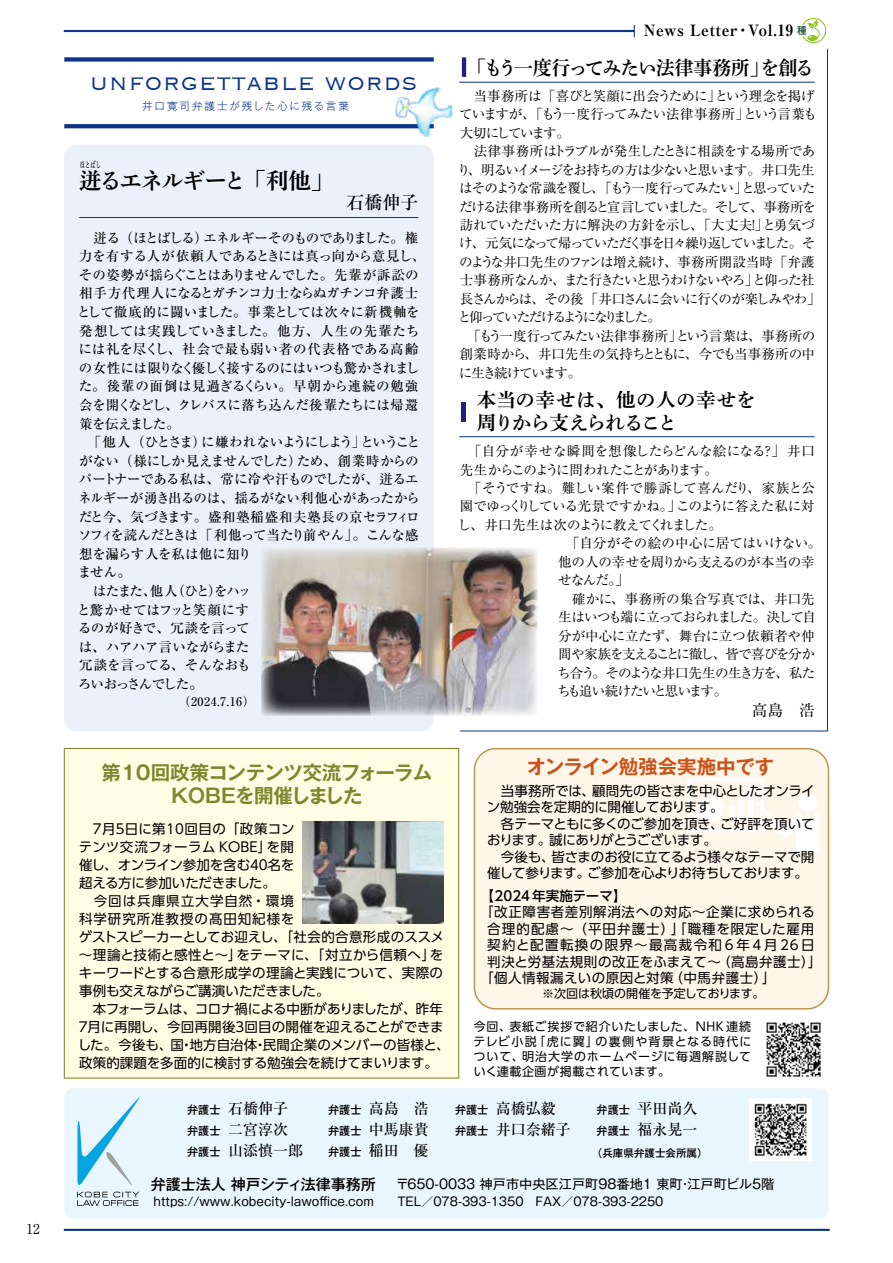
<style>
.page{position:relative;width:893px;height:1263px;background:#fff}
.page>*{position:absolute;margin:0;border:0;box-sizing:border-box;transform-origin:0 0}
.t1{font:300 28.5px "Copperplate";letter-spacing:.02em;color:#0c3388}
.t2{font:22.5px "Shuei Min Pr 6 N B";letter-spacing:-.075em;color:#000}
.t3{font:700 19.5px/22.5px "Gothic MB101 Pr 6 N De";letter-spacing:-.035em;color:#7b882e;text-align:center}
.t4{font:19.5px/22.5px "Shuei Min Pr 6 N B";letter-spacing:-.02em;color:#000}
.t5{font:19.5px "Shuei Min Pr 6 N B";letter-spacing:-.04em;color:#000;scale:.96 1}
.t6{font:700 19.5px "Gothic MB101 Pr 6 N De";letter-spacing:-.005em;color:#cb5219}
.t7{font:500 18px "Ryumin Pr 6 N";color:#000}
.t8{font:15.75px "Ryumin Pr 6 N";color:#000}
.t9{font:700 expanded 15.6px "Ryumin Pr 6 N";letter-spacing:.025em;color:#000}
.t10{font:500 15px/21px "Ryumin Pr 6 N";color:#000}
.t11{font:500 15px "Gothic MB101 Pr 6 N";color:#000}
.t12{font:500 13.5px/18.6px "Ryumin Pr 6 N";letter-spacing:-.025em;color:#000}
.t13{font:13.5px/18.5px "Ryumin Pr 6 N";letter-spacing:-.065em;color:#000}
.t14{font:13.5px/18px "UD Shin Go Pr 6 N";color:#000}
.t15{font:13.5px/16.5px "UD Shin Go Pr 6 N";letter-spacing:-.02em;color:#000}
.t16{font:13.5px "UD Shin Go Pr 6 N";letter-spacing:.04em;color:#000}
.t17{font:13.5px "Ryumin Pr 6 N";color:#000}
.t18{font:13.5px "Ryumin Pr 6 N";letter-spacing:.005em;color:#000}
.t19{font:13.5px "Ryumin Pr 6 N";letter-spacing:-.035em;color:#000}
.t20{font:13.5px "Ryumin Pr 6 N";letter-spacing:.01em;color:#000}
.t21{font:13.5px "UD Shin Go Pr 6 N";letter-spacing:.05em;color:#000}
.t22{font:13.5px "UD Shin Go Pr 6 N";letter-spacing:.08em;color:#000}
.t23{font:13.5px "UD Shin Go Pr 6 N";letter-spacing:.1em;color:#000}
.t24{font:13.5px "Ryumin Pr 6 N";letter-spacing:-.1em;color:#000}
.t25{font:13.5px "Ryumin Pr 6 N";letter-spacing:-.11em;color:#000}
.t26{font:13.5px "Ryumin Pr 6 N";letter-spacing:-.09em;color:#000}
.t27{font:13.5px "Ryumin Pr 6 N";letter-spacing:-.025em;color:#000}
.t28{font:13.5px "Ryumin Pr 6 N";letter-spacing:-.115em;color:#000}
.t29{font:500 13.5px "UD Shin Go Pr 6 N";letter-spacing:.005em;color:#000}
.t30{font:13.2px "Gothic MB101 Pr 6 N";color:#000}
.t31{font:12px/15px "UD Shin Go Pr 6 N";letter-spacing:.05em;color:#000;text-align:justify}
.t32{font:12px "Gothic MB101 Pr 6 N";color:#000}
.t33{font:12px "UD Shin Go Pr 6 N";letter-spacing:-.015em;color:#000}
.t34{font:500 12px "Ryumin Pr 6 N";letter-spacing:.05em;color:#000}
.t35{font:500 11.1px "Gothic MB101 Pr 6 N";color:#000}
.t36{font:300 10.5px "Gothic MB101 Pr 5";letter-spacing:.18em;color:#0c3388}
.t37{font:500 10.5px "Gothic MB101 Pr 6 N";color:#000}
.t38{font:9px "Shuei Min Pr 6 N B";color:#000;scale:.59 1}
.s1{font-family:"UD Shin M Go Pr 6 N";font-weight:500;font-stretch:normal;font-size:9.6px;color:#114b2e}
.s2{font-family:"Gothic MB101 Pr 6 N";font-size:11.1px}
.s3{font-family:"Ryumin Pr 6 N";font-size:15px}
</style>
<div class="page">
<svg style="left:634px;top:25px;width:1px;height:12px"></svg>
<svg style="left:802px;top:17px;width:25px;height:27px"></svg>
<hr style="left:64px;top:30px;width:570px;height:2px;background:#0c3388">
<hr style="left:64px;top:1229px;width:766px;height:2px;background:#0c3388">
<div style="left:64px;top:1088px;width:765px;height:130px;background:#eaf6fd;border-radius:9px"></div>
<img style="left:749px;top:1099px;width:62px;height:61px">
<svg style="left:77px;top:1097px;width:63px;height:88px"></svg>
<svg style="left:77px;top:1192px;width:62px;height:14px"></svg>
<div style="left:64px;top:748px;width:395px;height:330px;background:#fffde4;border:1px solid #7b882e"></div>
<div style="left:474px;top:749px;width:354px;height:260px;background:#fff6ea;border-radius:21px"></div>
<div style="left:474px;top:748px;width:355px;height:261px;border:1px solid #be944e;border-radius:21px"></div>
<svg style="left:688px;top:778px;width:132px;height:75px"></svg>
<img style="left:303px;top:822px;width:140px;height:102px">
<div style="left:64px;top:145px;width:370px;height:586px;background:#eaf1fa;border-radius:13px"></div>
<svg style="left:64px;top:124px;width:316px;height:4px"></svg>
<div style="left:64px;top:57px;width:370px;height:5px;background:#0c3388"></div>
<hr style="left:79px;top:217px;width:339px;height:1px;background:#0c3388">
<svg style="left:459px;top:48px;width:369px;height:683px"></svg>
<img style="left:380px;top:64px;width:92px;height:91px">
<hr style="left:459px;top:82px;width:356px;height:1px;background:#0c3388">
<hr style="left:459px;top:436px;width:356px;height:1px;background:#0c3388">
<img style="left:261px;top:548px;width:276px;height:167px">
<img style="left:766px;top:1022px;width:55px;height:55px">
<hr style="left:462px;top:403px;width:4px;height:19px;background:#1d2088">
<p class="t13" style="left:26px;top:1219px;width:15px">12</p>
<h1 class="t1" style="left:89px;top:64px;width:329px">unforgettable words</h1>
<p class="t36" style="left:142px;top:98px;width:208px">井口寛司弁護士が残した心に残る言葉</p>
<p class="t38" style="left:80px;top:160px;width:37px">ほとばし</p>
<h2 class="t2" style="left:79px;top:168px;width:256px">迸るエネルギーと「利他」</h2>
<h3 class="t7" style="left:346px;top:188px;width:73px">石橋伸子</h3>
<p class="t12" style="left:77px;top:228px;width:350px">　迸る（ほとばしる）エネルギーそのものでありました。権力を有する人が依頼人であるときには真っ向から意見し、その姿勢が揺らぐことはありませんでした。先輩が訴訟の相手方代理人になるとガチンコ力士ならぬガチンコ弁護士として徹底的に闘いました。事業としては次々に新機軸を発想しては実践していきました。他方、人生の先輩たちには礼を尽くし、社会で最も弱い者の代表格である高齢の女性には限りなく優しく接するのにはいつも驚かされました。後輩の面倒は見過ぎるくらい。早朝から連続の勉強会を開くなどし、クレバスに落ち込んだ後輩たちには帰還策を伝えました。<br>　「他人（ひとさま）に嫌われないようにしよう」ということがない（様にしか見えませんでした）ため、創業時からのパートナーである私は、常に冷や汗ものでしたが、迸るエネルギーが湧き出るのは、揺るがない利他心があったからだと今、気づきます。盛和塾稲盛和夫塾長の京セラフィロソフィを読んだときは「利他って当たり前やん」。こんな感想を漏らす人を私は他に知り<br>ません。<br>　はたまた、他人（ひと）をハッ<br>と驚かせてはフッと笑顔にす<br>るのが好きで、冗談を言って<br>は、ハアハア言いながらまた<br>冗談を言ってる、そんなおも<br>ろいおっさんでした。</p>
<p class="t34" style="left:178px;top:692px;width:78px">（2024.7.16）</p>
<p class="t9" style="left:644px;top:18px;width:164px">News Letter・Vol.19 <span class="s1">種</span></p>
<h3 class="t5" style="left:467px;top:56px;width:362px">「もう一度行ってみたい法律事務所」を創る</h3>
<p class="t13" style="left:457px;top:86px;width:365px">　当事務所は「喜びと笑顔に出会うために」という理念を掲げていますが、「もう一度行ってみたい法律事務所」という言葉も大切にしています。<br>　法律事務所はトラブルが発生したときに相談をする場所であり、明るいイメージをお持ちの方は少ないと思います。井口先生はそのような常識を覆し、「もう一度行ってみたい」と思っていただける法律事務所を創ると宣言していました。そして、事務所を訪れていただいた方に解決の方針を示し、「大丈夫！」と勇気づけ、元気になって帰っていただく事を日々繰り返していました。そのような井口先生のファンは増え続け、事務所開設当時「弁護士事務所なんか、また行きたいと思うわけないやろ」と仰った社長さんからは、その後「井口さんに会いに行くのが楽しみやわ」と仰っていただけるようになりました。<br>　「もう一度行ってみたい法律事務所」という言葉は、事務所の創業時から、井口先生の気持ちとともに、今でも当事務所の中に生き続けています。</p>
<h3 class="t4" style="left:477px;top:389px;width:280px">本当の幸せは、他の人の幸せを周りから支えられること</h3>
<p class="t20" style="left:460px;top:440px;width:357px">　「自分が幸せな瞬間を想像したらどんな絵になる？」井口</p>
<p class="t24" style="left:460px;top:459px;width:260px">先生からこのように問われたことがあります。</p>
<p class="t17" style="left:460px;top:477px;width:356px">　「そうですね。難しい案件で勝訴して喜んだり、家族と公</p>
<p class="t19" style="left:460px;top:496px;width:356px">園でゆっくりしている光景ですかね。」このように答えた私に対</p>
<p class="t13" style="left:458px;top:515px;width:266px">し、井口先生は次のように教えてくれました。</p>
<p class="t17" style="left:558px;top:533px;width:265px">　「自分がその絵の中心に居てはいけない。</p>
<p class="t27" style="left:558px;top:551px;width:258px">他の人の幸せを周りから支えるのが本当の幸</p>
<p class="t13" style="left:558px;top:570px;width:72px">せなんだ。」</p>
<p class="t18" style="left:558px;top:588px;width:258px">　確かに、事務所の集合写真では、井口先</p>
<p class="t25" style="left:558px;top:606px;width:259px">生はいつも端に立っておられました。決して自</p>
<p class="t18" style="left:558px;top:625px;width:258px">分が中心に立たず、舞台に立つ依頼者や仲</p>
<p class="t26" style="left:558px;top:643px;width:258px">間や家族を支えることに徹し、皆で喜びを分か</p>
<p class="t13" style="left:557px;top:662px;width:260px">ち合う。そのような井口先生の生き方を、私た</p>
<p class="t28" style="left:557px;top:680px;width:185px">ちも追い続けたいと思います。　</p>
<p class="t8" style="left:752px;top:698px;width:64px">高島　浩</p>
<h3 class="t3" style="left:102px;top:760px;width:332px">第10回政策コンテンツ交流フォーラム<br>KOBEを開催しました</h3>
<p class="t14" style="left:76px;top:819px;width:375px">　７月５日に第１０回目の「政策コン<br>テンツ交流フォーラム KOBE」を開<br>催し、オンライン参加を含む４０名を<br>超える方に参加いただきました。<br>　今回は兵庫県立大学自然・環境<br>科学研究所准教授の髙田知紀様を<br>ゲストスピーカーとしてお迎えし、「社会的合意形成のススメ～理論と技術と感性と～」をテーマに、「対立から信頼へ」をキーワードとする合意形成学の理論と実践について、実際の事例も交えながらご講演いただきました。<br>　本フォーラムは、コロナ禍による中断がありましたが、昨年<br>７月に再開し、今回再開後３回目の開催を迎えることができました。今後も、国・地方自治体・民間企業のメンバーの皆様と、政策的課題を多面的に検討する勉強会を続けてまいります。</p>
<p class="t10" style="left:187px;top:1097px;width:117px"><span class="s2">弁護士</span> 石橋伸子<br><span class="s2">弁護士</span> 二宮淳次<br><span class="s2">弁護士</span> 山添慎一郎</p>
<p class="t35" style="left:328px;top:1101px;width:102px">弁護士 <span class="s3">高島 浩</span></p>
<p class="t10" style="left:328px;top:1118px;width:102px"><span class="s2">弁護士</span> 中馬康貴<span class="s2">弁護士</span> 稲田　優</p>
<h3 class="t6" style="left:527px;top:750px;width:249px">オンライン勉強会実施中です</h3>
<p class="t15" style="left:487px;top:782px;width:329px">　当事務所では、顧問先の皆さまを中心としたオンライン勉強会を定期的に開催しております。<br>　各テーマともに多くのご参加を頂き、ご好評を頂いております。誠にありがとうございます。<br>　今後も、皆さまのお役に立てるよう様々なテーマで開催して参ります。ご参加を心よりお待ちしております。</p>
<p class="t29" style="left:481px;top:885px;width:154px">【2024年実施テーマ】　</p>
<p class="t21" style="left:480px;top:901px;width:336px">「改正障害者差別解消法への対応～企業に求められる</p>
<p class="t22" style="left:487px;top:918px;width:329px">合理的配慮～（平田弁護士）」「職種を限定した雇用</p>
<p class="t23" style="left:487px;top:934px;width:329px">契約と配置転換の限界～最高裁令和6年4月26日</p>
<p class="t16" style="left:487px;top:951px;width:336px">判決と労基法規則の改正をふまえて～（高島弁護士）」</p>
<p class="t16" style="left:480px;top:967px;width:297px">「個人情報漏えいの原因と対策（中馬弁護士）」</p>
<p class="t33" style="left:542px;top:984px;width:224px">※次回は秋頃の開催を予定しております。</p>
<p class="t31" style="left:473px;top:1018px;width:280px">今回、表紙ご挨拶で紹介いたしました、 NHK 連続テレビ小説「虎に翼」の裏側や背景となる時代について、明治大学のホームページに毎週解説していく連載企画が掲載されています。</p>
<p class="t10" style="left:455px;top:1097px;width:117px"><span class="s2">弁護士</span> 高橋弘毅<br><span class="s2">弁護士</span> 井口奈緒子</p>
<p class="t10" style="left:597px;top:1097px;width:102px"><span class="s2">弁護士</span> 平田尚久<span class="s2">弁護士</span> 福永晃一</p>
<p class="t37" style="left:592px;top:1144px;width:117px">（兵庫県弁護士会所属）</p>
<p class="t11" style="left:151px;top:1172px;width:226px">弁護士法人 神戸シティ法律事務所</p>
<p class="t32" style="left:154px;top:1191px;width:222px">https://www.kobecity-lawoffice.com</p>
<p class="t30" style="left:396px;top:1173px;width:380px">〒650-0033 神戸市中央区江戸町98番地1 東町・江戸町ビル5階</p>
<p class="t32" style="left:397px;top:1191px;width:268px">TEL／078-393-1350　FAX／078-393-2250</p>
</div>
